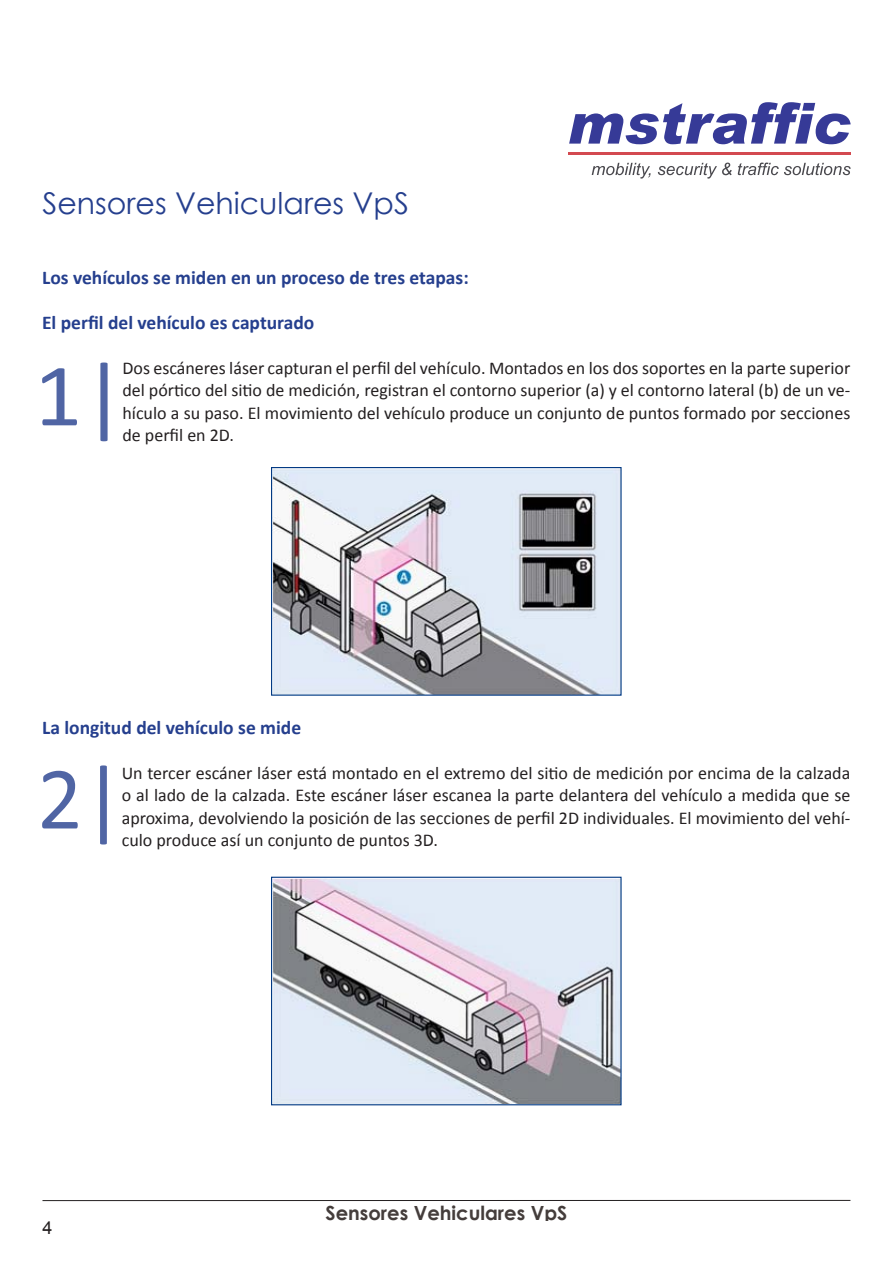
<style>
.page{position:relative;width:893px;height:1263px;background:#fff}
.page>*{position:absolute;margin:0;border:0;box-sizing:border-box;transform-origin:0 0}
.t1{font:30px "Century Gothic";color:#253f8e}
.t2{font:700 19.5px "Calibri";color:#253f8e}
.t3{font:700 19.5px "Century Gothic";color:#443d3b}
.t4{font:18px/22.5px "Calibri";color:#231f20;text-align:justify}
.t5{font:18px "Arial";color:#231f20}
</style>
<div class="page">
<img style="left:273px;top:469px;width:347px;height:225px">
<div style="left:271px;top:467px;width:351px;height:229px;border:1px solid #003882"></div>
<img style="left:273px;top:879px;width:347px;height:224px">
<div style="left:271px;top:877px;width:351px;height:228px;border:1px solid #003882"></div>
<svg style="left:569px;top:102px;width:282px;height:42px"></svg>
<svg style="left:592px;top:163px;width:59px;height:16px"></svg>
<svg style="left:658px;top:163px;width:74px;height:16px"></svg>
<svg style="left:738px;top:163px;width:113px;height:12px"></svg>
<hr style="left:568px;top:153px;width:283px;height:2px;background:#d34950">
<hr style="left:42px;top:1200px;width:808px;height:1px;background:#231f20">
<svg style="left:42px;top:362px;width:66px;height:79px"></svg>
<svg style="left:42px;top:765px;width:65px;height:79px"></svg>
<p class="t1" style="left:43px;top:182px;width:368px">Sensores Vehiculares VpS</p>
<p class="t2" style="left:42px;top:265px;width:428px">Los vehículos se miden en un proceso de tres etapas:</p>
<p class="t2" style="left:42px;top:310px;width:274px">El perfil del vehículo es capturado</p>
<p class="t4" style="left:122px;top:355px;width:729px">Dos escáneres láser capturan el perfil del vehículo. Montados en los dos soportes en la parte superior del pórtico del sitio de medición, registran el contorno superior (a) y el contorno lateral (b) de un ve&shy;hículo a su paso. El movimiento del vehículo produce un conjunto de puntos formado por secciones de perfil en 2D.</p>
<p class="t2" style="left:42px;top:715px;width:260px">La longitud del vehículo se mide</p>
<p class="t4" style="left:122px;top:760px;width:730px">Un tercer escáner láser está montado en el extremo del sitio de medición por encima de la calzada o al lado de la calzada. Este escáner láser escanea la parte delantera del vehículo a medida que se aproxima, devolviendo la posición de las secciones de perfil 2D individuales. El movimiento del vehí&shy;culo produce así un conjunto de puntos 3D.</p>
<p class="t5" style="left:43px;top:1215px;width:12px">4</p>
<p class="t3" style="left:326px;top:1198px;width:243px">Sensores Vehiculares VpS</p>
</div>
